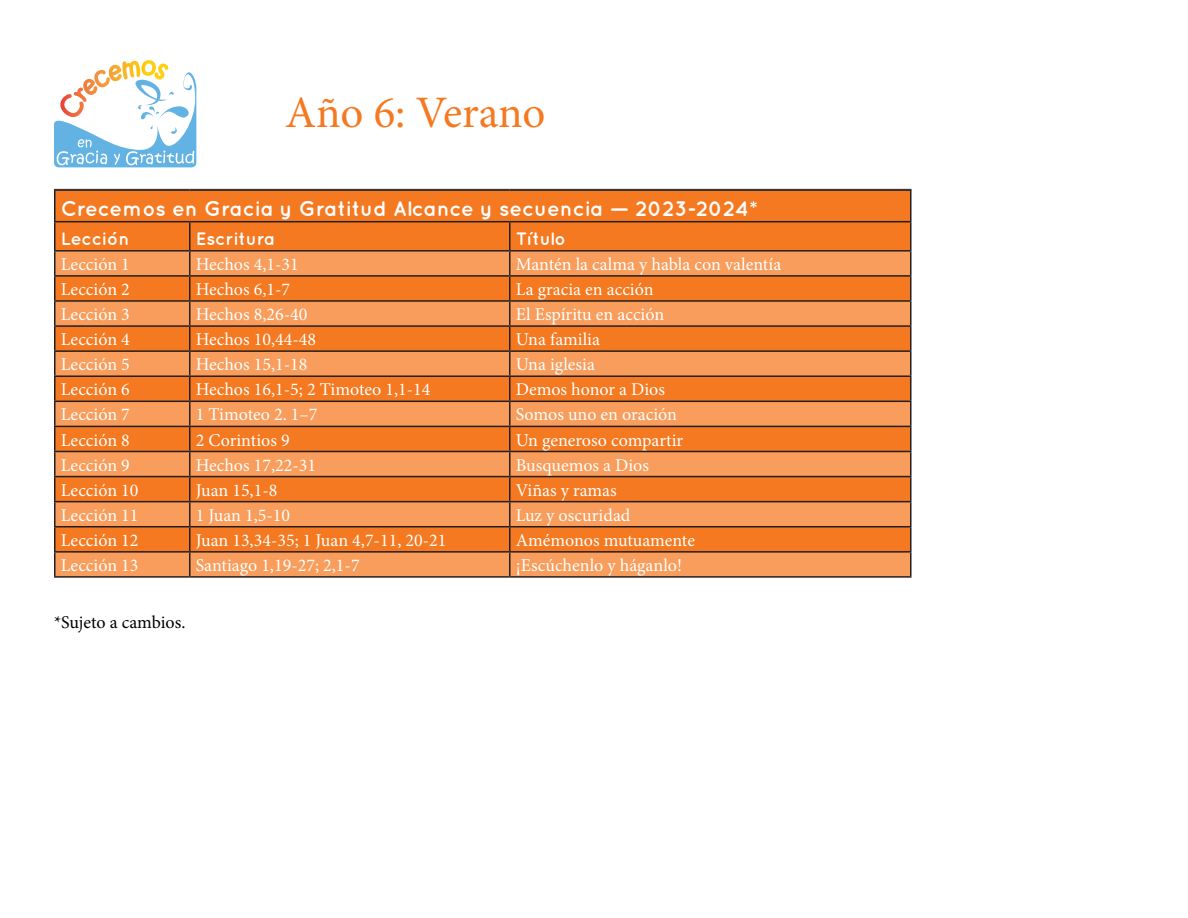
<style>
.page{position:relative;width:1188px;height:918px;background:#fff}
.page>*{position:absolute;margin:0;border:0;box-sizing:border-box;transform-origin:0 0}
.t1{font:45px "Minion Pro";letter-spacing:-.005em;color:#f47921}
.t2{font:700 21px "Quicksand";color:#fff}
.t3{font:18px "Minion Pro";color:#fff}
.t4{font:700 18px "Quicksand";color:#fff}
.t5{font:18px "Minion Pro";letter-spacing:-.005em;color:#000}
</style>
<div class="page">
<svg style="left:54px;top:60px;width:142px;height:107px"></svg>
<div style="left:56px;top:191px;width:854px;height:59px;background:#f47921"></div>
<svg style="left:56px;top:252px;width:854px;height:324px;background:#f38b3f"></svg>
<hr style="left:54px;top:190px;width:2px;height:31px;background:#231f20">
<hr style="left:910px;top:190px;width:2px;height:31px;background:#231f20">
<hr style="left:54px;top:221px;width:136px;height:1px;background:#231f20">
<hr style="left:54px;top:222px;width:2px;height:28px;background:#231f20">
<hr style="left:190px;top:221px;width:320px;height:1px;background:#231f20">
<hr style="left:510px;top:221px;width:402px;height:1px;background:#231f20">
<hr style="left:509px;top:222px;width:2px;height:28px;background:#231f20">
<hr style="left:910px;top:222px;width:2px;height:28px;background:#231f20">
<hr style="left:54px;top:250px;width:136px;height:2px;background:#231f20">
<hr style="left:54px;top:252px;width:2px;height:23px;background:#231f20">
<hr style="left:190px;top:250px;width:320px;height:2px;background:#231f20">
<hr style="left:510px;top:250px;width:402px;height:2px;background:#231f20">
<hr style="left:509px;top:252px;width:2px;height:23px;background:#231f20">
<hr style="left:910px;top:252px;width:2px;height:23px;background:#231f20">
<hr style="left:54px;top:275px;width:136px;height:2px;background:#231f20">
<hr style="left:54px;top:277px;width:2px;height:23px;background:#231f20">
<hr style="left:190px;top:275px;width:320px;height:2px;background:#231f20">
<hr style="left:510px;top:275px;width:402px;height:2px;background:#231f20">
<hr style="left:509px;top:277px;width:2px;height:23px;background:#231f20">
<hr style="left:910px;top:277px;width:2px;height:23px;background:#231f20">
<hr style="left:54px;top:300px;width:136px;height:2px;background:#231f20">
<hr style="left:54px;top:302px;width:2px;height:23px;background:#231f20">
<hr style="left:190px;top:300px;width:320px;height:2px;background:#231f20">
<hr style="left:510px;top:300px;width:402px;height:2px;background:#231f20">
<hr style="left:509px;top:302px;width:2px;height:23px;background:#231f20">
<hr style="left:910px;top:302px;width:2px;height:23px;background:#231f20">
<hr style="left:54px;top:325px;width:136px;height:2px;background:#231f20">
<hr style="left:54px;top:327px;width:2px;height:23px;background:#231f20">
<hr style="left:190px;top:325px;width:320px;height:2px;background:#231f20">
<hr style="left:510px;top:325px;width:402px;height:2px;background:#231f20">
<hr style="left:509px;top:327px;width:2px;height:23px;background:#231f20">
<hr style="left:910px;top:327px;width:2px;height:23px;background:#231f20">
<hr style="left:54px;top:350px;width:136px;height:2px;background:#231f20">
<hr style="left:54px;top:352px;width:2px;height:23px;background:#231f20">
<hr style="left:190px;top:350px;width:320px;height:2px;background:#231f20">
<hr style="left:510px;top:350px;width:402px;height:2px;background:#231f20">
<hr style="left:509px;top:352px;width:2px;height:23px;background:#231f20">
<hr style="left:910px;top:352px;width:2px;height:23px;background:#231f20">
<hr style="left:54px;top:375px;width:136px;height:2px;background:#231f20">
<hr style="left:54px;top:377px;width:2px;height:24px;background:#231f20">
<hr style="left:190px;top:375px;width:320px;height:2px;background:#231f20">
<hr style="left:510px;top:375px;width:402px;height:2px;background:#231f20">
<hr style="left:509px;top:377px;width:2px;height:24px;background:#231f20">
<hr style="left:910px;top:377px;width:2px;height:24px;background:#231f20">
<hr style="left:54px;top:401px;width:136px;height:1px;background:#231f20">
<hr style="left:54px;top:402px;width:2px;height:24px;background:#231f20">
<hr style="left:190px;top:401px;width:320px;height:1px;background:#231f20">
<hr style="left:510px;top:401px;width:402px;height:1px;background:#231f20">
<hr style="left:509px;top:402px;width:2px;height:24px;background:#231f20">
<hr style="left:910px;top:402px;width:2px;height:24px;background:#231f20">
<hr style="left:54px;top:426px;width:136px;height:1px;background:#231f20">
<hr style="left:54px;top:427px;width:2px;height:24px;background:#231f20">
<hr style="left:190px;top:426px;width:320px;height:1px;background:#231f20">
<hr style="left:510px;top:426px;width:402px;height:1px;background:#231f20">
<hr style="left:509px;top:427px;width:2px;height:24px;background:#231f20">
<hr style="left:910px;top:427px;width:2px;height:24px;background:#231f20">
<hr style="left:54px;top:451px;width:136px;height:1px;background:#231f20">
<hr style="left:54px;top:452px;width:2px;height:24px;background:#231f20">
<hr style="left:190px;top:451px;width:320px;height:1px;background:#231f20">
<hr style="left:510px;top:451px;width:402px;height:1px;background:#231f20">
<hr style="left:509px;top:452px;width:2px;height:24px;background:#231f20">
<hr style="left:910px;top:452px;width:2px;height:24px;background:#231f20">
<hr style="left:54px;top:476px;width:136px;height:1px;background:#231f20">
<hr style="left:54px;top:477px;width:2px;height:24px;background:#231f20">
<hr style="left:190px;top:476px;width:320px;height:1px;background:#231f20">
<hr style="left:510px;top:476px;width:402px;height:1px;background:#231f20">
<hr style="left:509px;top:477px;width:2px;height:24px;background:#231f20">
<hr style="left:910px;top:477px;width:2px;height:24px;background:#231f20">
<hr style="left:54px;top:501px;width:136px;height:1px;background:#231f20">
<hr style="left:54px;top:502px;width:2px;height:24px;background:#231f20">
<hr style="left:190px;top:501px;width:320px;height:1px;background:#231f20">
<hr style="left:510px;top:501px;width:402px;height:1px;background:#231f20">
<hr style="left:509px;top:502px;width:2px;height:24px;background:#231f20">
<hr style="left:910px;top:502px;width:2px;height:24px;background:#231f20">
<hr style="left:54px;top:526px;width:136px;height:1px;background:#231f20">
<hr style="left:54px;top:527px;width:2px;height:24px;background:#231f20">
<hr style="left:190px;top:526px;width:320px;height:1px;background:#231f20">
<hr style="left:510px;top:526px;width:402px;height:1px;background:#231f20">
<hr style="left:509px;top:527px;width:2px;height:24px;background:#231f20">
<hr style="left:910px;top:527px;width:2px;height:24px;background:#231f20">
<hr style="left:54px;top:551px;width:136px;height:2px;background:#231f20">
<hr style="left:54px;top:553px;width:2px;height:23px;background:#231f20">
<hr style="left:190px;top:551px;width:320px;height:2px;background:#231f20">
<svg style="left:189px;top:222px;width:1px;height:354px"></svg>
<hr style="left:510px;top:551px;width:402px;height:2px;background:#231f20">
<hr style="left:509px;top:553px;width:2px;height:23px;background:#231f20">
<hr style="left:910px;top:553px;width:2px;height:23px;background:#231f20">
<hr style="left:54px;top:576px;width:136px;height:2px;background:#231f20">
<hr style="left:190px;top:576px;width:320px;height:2px;background:#231f20">
<hr style="left:510px;top:576px;width:402px;height:2px;background:#231f20">
<hr style="left:54px;top:189px;width:136px;height:1px;background:#231f20">
<hr style="left:54px;top:190px;width:136px;height:1px;background:#231f20">
<hr style="left:190px;top:189px;width:320px;height:1px;background:#231f20">
<hr style="left:190px;top:190px;width:320px;height:1px;background:#231f20">
<hr style="left:510px;top:189px;width:402px;height:1px;background:#231f20">
<hr style="left:510px;top:190px;width:402px;height:1px;background:#231f20">
<h1 class="t1" style="left:285px;top:83px;width:262px">Año 6: Verano</h1>
<p class="t2" style="left:61px;top:196px;width:698px">Crecemos en Gracia y Gratitud Alcance y secuencia — 2023-2024*</p>
<p class="t4" style="left:61px;top:228px;width:70px">Lección</p>
<p class="t4" style="left:196px;top:228px;width:81px">Escritura</p>
<p class="t4" style="left:516px;top:228px;width:52px">Título</p>
<p class="t3" style="left:61px;top:252px;width:71px">Lección 1</p>
<p class="t3" style="left:196px;top:252px;width:105px">Hechos 4,1-31</p>
<p class="t3" style="left:516px;top:252px;width:267px">Mantén la calma y habla con valentía</p>
<p class="t3" style="left:61px;top:277px;width:71px">Lección 2</p>
<p class="t3" style="left:196px;top:277px;width:96px">Hechos 6,1-7</p>
<p class="t3" style="left:516px;top:277px;width:139px">La gracia en acción</p>
<p class="t3" style="left:61px;top:302px;width:71px">Lección 3</p>
<p class="t3" style="left:196px;top:302px;width:113px">Hechos 8,26-40</p>
<p class="t3" style="left:516px;top:302px;width:150px">El Espíritu en acción</p>
<p class="t3" style="left:61px;top:327px;width:71px">Lección 4</p>
<p class="t3" style="left:196px;top:327px;width:122px">Hechos 10,44-48</p>
<p class="t3" style="left:516px;top:327px;width:86px">Una familia</p>
<p class="t3" style="left:61px;top:352px;width:71px">Lección 5</p>
<p class="t3" style="left:196px;top:352px;width:113px">Hechos 15,1-18</p>
<p class="t3" style="left:516px;top:352px;width:81px">Una iglesia</p>
<p class="t3" style="left:61px;top:378px;width:71px">Lección 6</p>
<p class="t3" style="left:196px;top:378px;width:236px">Hechos 16,1-5; 2 Timoteo 1,1-14</p>
<p class="t3" style="left:516px;top:378px;width:151px">Demos honor a Dios</p>
<p class="t3" style="left:61px;top:403px;width:71px">Lección 7</p>
<p class="t3" style="left:196px;top:403px;width:123px">1 Timoteo 2. 1–7</p>
<p class="t3" style="left:516px;top:403px;width:163px">Somos uno en oración</p>
<p class="t3" style="left:61px;top:428px;width:71px">Lección 8</p>
<p class="t3" style="left:196px;top:428px;width:95px">2 Corintios 9</p>
<p class="t3" style="left:516px;top:428px;width:169px">Un generoso compartir</p>
<p class="t3" style="left:61px;top:453px;width:71px">Lección 9</p>
<p class="t3" style="left:196px;top:453px;width:122px">Hechos 17,22-31</p>
<p class="t3" style="left:516px;top:453px;width:135px">Busquemos a Dios</p>
<p class="t3" style="left:61px;top:478px;width:79px">Lección 10</p>
<p class="t3" style="left:196px;top:478px;width:83px">Juan 15,1-8</p>
<p class="t3" style="left:516px;top:478px;width:102px">Viñas y ramas</p>
<p class="t3" style="left:61px;top:503px;width:79px">Lección 11</p>
<p class="t3" style="left:196px;top:503px;width:96px">1 Juan 1,5-10</p>
<p class="t3" style="left:516px;top:503px;width:116px">Luz y oscuridad</p>
<p class="t3" style="left:61px;top:528px;width:79px">Lección 12</p>
<p class="t3" style="left:196px;top:528px;width:252px">Juan 13,34-35; 1 Juan 4,7-11, 20-21</p>
<p class="t3" style="left:516px;top:528px;width:181px">Amémonos mutuamente</p>
<p class="t3" style="left:61px;top:553px;width:79px">Lección 13</p>
<p class="t3" style="left:196px;top:553px;width:165px">Santiago 1,19-27; 2,1-7</p>
<p class="t3" style="left:516px;top:553px;width:168px">¡Escúchenlo y háganlo!</p>
<p class="t5" style="left:54px;top:610px;width:133px">*Sujeto a cambios.</p>
</div>
